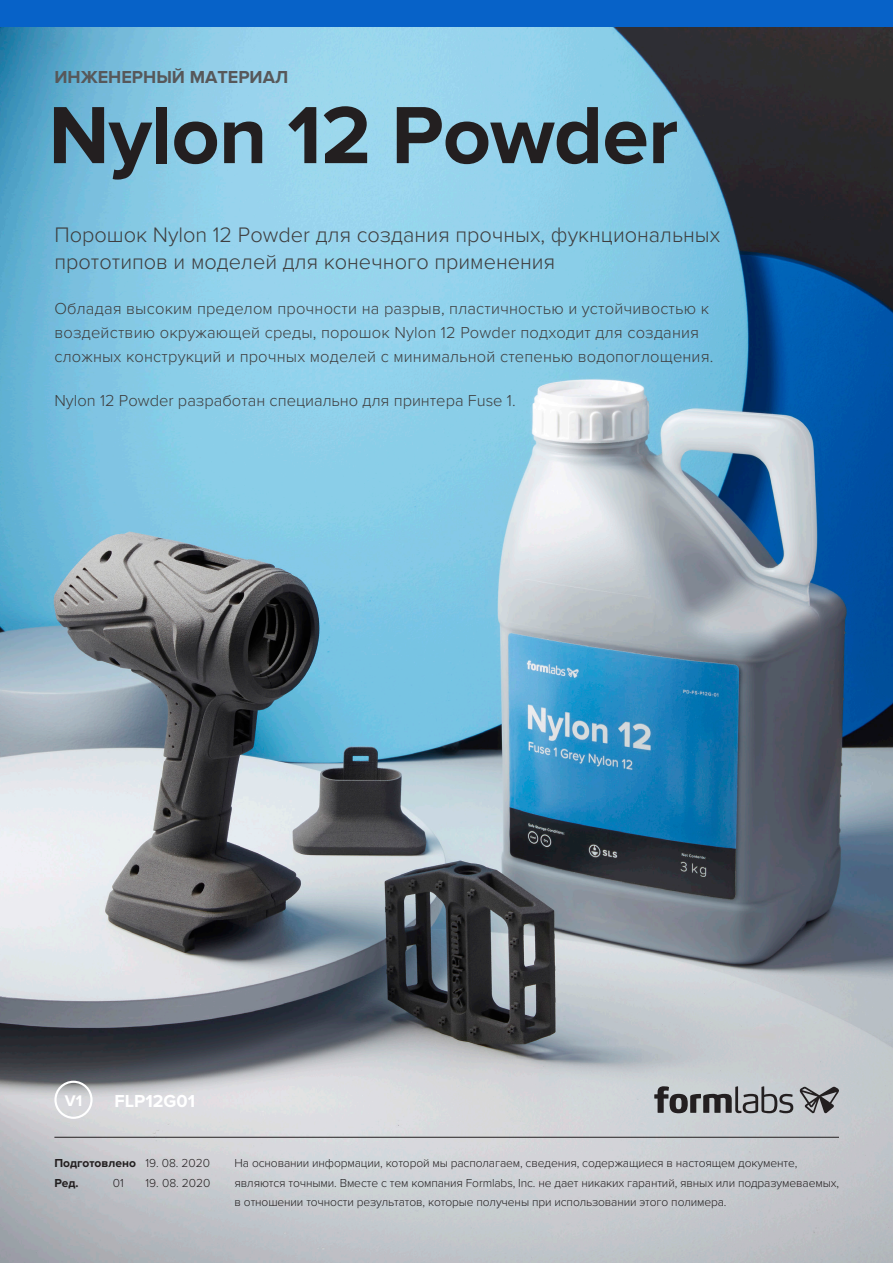
<style>
.page{position:relative;width:893px;height:1263px;background:#fff}
.page>*{position:absolute;margin:0;border:0;box-sizing:border-box;transform-origin:0 0}
.t1{font:700 84px "Proxima Nova";letter-spacing:-.01em;color:#231f20}
.t2{font:300 21.75px/27px "Proxima Nova";color:#3e3e3f}
.t3{font:700 18px "Proxima Nova";color:#57585a}
.t4{font:700 18px "Proxima Nova";color:#fff}
.t5{font:300 16.5px/24px "Proxima Nova";letter-spacing:.01em;color:#3e3e3f}
.t6{font:700 15.9px "Proxima Nova";color:#fff}
.t7{font:300 12px/19.5px "Proxima Nova";letter-spacing:-.01em;color:#231f20}
.t8{font:700 12px/19.5px "Proxima Nova";color:#231f20}
.s1{font-weight:300}
</style>
<div class="page">
<img style="left:0;top:27px;width:893px;height:1236px">
<hr style="left:54px;top:1137px;width:785px;height:1px;background:#231f20">
<svg style="left:54px;top:1081px;width:39px;height:38px"></svg>
<svg style="left:654px;top:1086px;width:139px;height:27px;background:#898b8d"></svg>
<svg style="left:799px;top:1086px;width:40px;height:28px"></svg>
<div style="left:0;top:0;width:893px;height:27px;background:#0762c8"></div>
<p class="t3" style="left:54px;top:67px;width:235px">ИНЖЕНЕРНЫЙ МАТЕРИАЛ</p>
<p class="t1" style="left:48px;top:87px;width:631px">Nylon 12 Powder</p>
<p class="t2" style="left:54px;top:222px;width:667px">Порошок Nylon 12 Powder для создания прочных, фукнциональных прототипов и моделей для конечного применения</p>
<p class="t5" style="left:54px;top:296px;width:660px">Обладая высоким пределом прочности на разрыв, пластичностью и устойчивостью к воздействию окружающей среды, порошок Nylon 12 Powder подходит для создания сложных конструкций и прочных моделей с минимальной степенью водопоглощения.</p>
<p class="t5" style="left:54px;top:388px;width:463px">Nylon 12 Powder разработан специально для принтера Fuse 1.</p>
<p class="t6" style="left:65px;top:1091px;width:19px">V1</p>
<p class="t4" style="left:114px;top:1090px;width:82px">FLP12G01</p>
<p class="t8" style="left:54px;top:1153px;width:157px">Подготовлено <span class="s1">19. 08. 2020<br></span>Ред.</p>
<p class="t7" style="left:113px;top:1173px;width:12px">01</p>
<p class="t7" style="left:146px;top:1173px;width:66px">19. 08. 2020</p>
<p class="t7" style="left:235px;top:1153px;width:606px">На основании информации, которой мы располагаем, сведения, содержащиеся в настоящем документе, являются точными. Вместе с тем компания Formlabs, Inc. не дает никаких гарантий, явных или подразумеваемых, в отношении точности результатов, которые получены при использовании этого полимера.</p>
</div>
